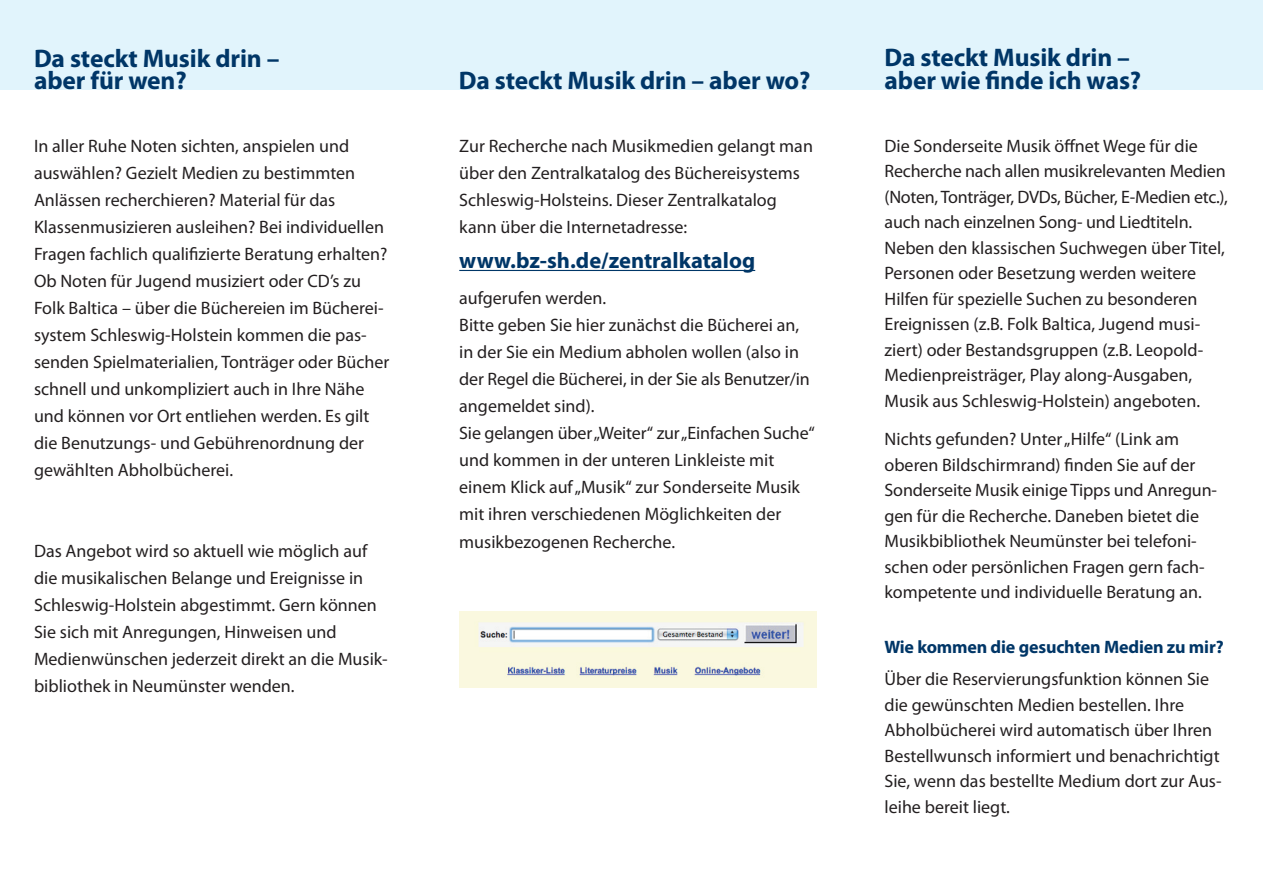
<style>
.page{position:relative;width:1263px;height:893px;background:#fff}
.page>*{position:absolute;margin:0;border:0;box-sizing:border-box;transform-origin:0 0}
.t1{font:700 25.5px/22.5px "Myriad Pro";letter-spacing:-.005em;color:#003667}
.t2{font:700 22.5px "Myriad Pro";color:#003667}
.t3{font:18px/25.5px "Myriad Pro";color:#231f20}
.t4{font:700 18px "Myriad Pro";letter-spacing:-.01em;color:#003667}
</style>
<div class="page">
<div style="left:0;top:0;width:1263px;height:89px;background:#e1f4fc"></div>
<hr style="left:459px;top:270px;width:296px;height:1px;background:#003667">
<img style="left:459px;top:611px;width:357px;height:77px">
<h1 class="t1" style="left:34px;top:46px;width:247px">Da steckt Musik drin – aber für wen?</h1>
<p class="t3" style="left:34px;top:132px;width:357px;line-height:27px">In aller Ruhe Noten sichten, anspielen und auswählen? Gezielt Medien zu bestimmten Anlässen recherchieren? Material für das Klassenmusizieren ausleihen? Bei individuellen Fragen fachlich qualifizierte Beratung erhalten?<br>Ob Noten für Jugend musiziert oder CD’s zu Folk Baltica – über die Büchereien im Bücherei&shy;system Schleswig-Holstein kommen die pas&shy;senden Spielmaterialien, Tonträger oder Bücher schnell und unkompliziert auch in Ihre Nähe und können vor Ort entliehen werden. Es gilt die Benutzungs- und Gebührenordnung der gewählten Abholbücherei.</p>
<p class="t3" style="left:34px;top:537px;width:355px;line-height:27px">Das Angebot wird so aktuell wie möglich auf die musikalischen Belange und Ereignisse in Schleswig-Holstein abgestimmt. Gern können Sie sich mit Anregungen, Hinweisen und Medienwünschen jederzeit direkt an die Musik&shy;bibliothek in Neumünster wenden.</p>
<h1 class="t1" style="left:459px;top:68px;width:353px">Da steckt Musik drin – aber wo?</h1>
<p class="t3" style="left:459px;top:132px;width:355px;line-height:27px">Zur Recherche nach Musikmedien gelangt man über den Zentralkatalog des Büchereisystems Schleswig-Holsteins. Dieser Zentralkatalog kann über die Internetadresse:</p>
<p class="t2" style="left:459px;top:246px;width:297px">www.bz-sh.de/zentralkatalog</p>
<p class="t3" style="left:459px;top:284px;width:357px;line-height:27.2px">aufgerufen werden.<br>Bitte geben Sie hier zunächst die Bücherei an, in der Sie ein Medium abholen wollen (also in der Regel die Bücherei, in der Sie als Benutzer/in angemeldet sind).<br>Sie gelangen über „Weiter“ zur „Einfachen Suche“ und kommen in der unteren Linkleiste mit einem Klick auf „Musik“ zur Sonderseite Musik mit ihren verschiedenen Möglichkeiten der musikbezogenen Recherche.</p>
<h1 class="t1" style="left:884px;top:46px;width:258px">Da steckt Musik drin – aber wie finde ich was?</h1>
<p class="t3" style="left:884px;top:133px;width:345px">Die Sonderseite Musik öffnet Wege für die Recherche nach allen musikrelevanten Medien (Noten, Tonträger, DVDs, Bücher, E-Medien etc.), auch nach einzelnen Song- und Liedtiteln.<br>Neben den klassischen Suchwegen über Titel, Personen oder Besetzung werden weitere Hilfen für spezielle Suchen zu besonderen Ereignissen (z.B. Folk Baltica, Jugend musi&shy;ziert) oder Bestandsgruppen (z.B. Leopold-Medienpreisträger, Play along-Ausgaben, Musik aus Schleswig-Holstein) angeboten.</p>
<p class="t3" style="left:884px;top:426px;width:334px">Nichts gefunden? Unter„Hilfe“ (Link am oberen Bildschirmrand) finden Sie auf der Sonderseite Musik einige Tipps und Anregun&shy;gen für die Recherche. Daneben bietet die Musikbibliothek Neumünster bei telefoni&shy;schen oder persönlichen Fragen gern fach&shy;kompetente und individuelle Beratung an.</p>
<p class="t4" style="left:884px;top:635px;width:341px">Wie kommen die gesuchten Medien zu mir?</p>
<p class="t3" style="left:884px;top:666px;width:339px">Über die Reservierungsfunktion können Sie die gewünschten Medien bestellen. Ihre Abholbücherei wird automatisch über Ihren Bestellwunsch informiert und benachrichtigt Sie, wenn das bestellte Medium dort zur Aus&shy;leihe bereit liegt.</p>
</div>
